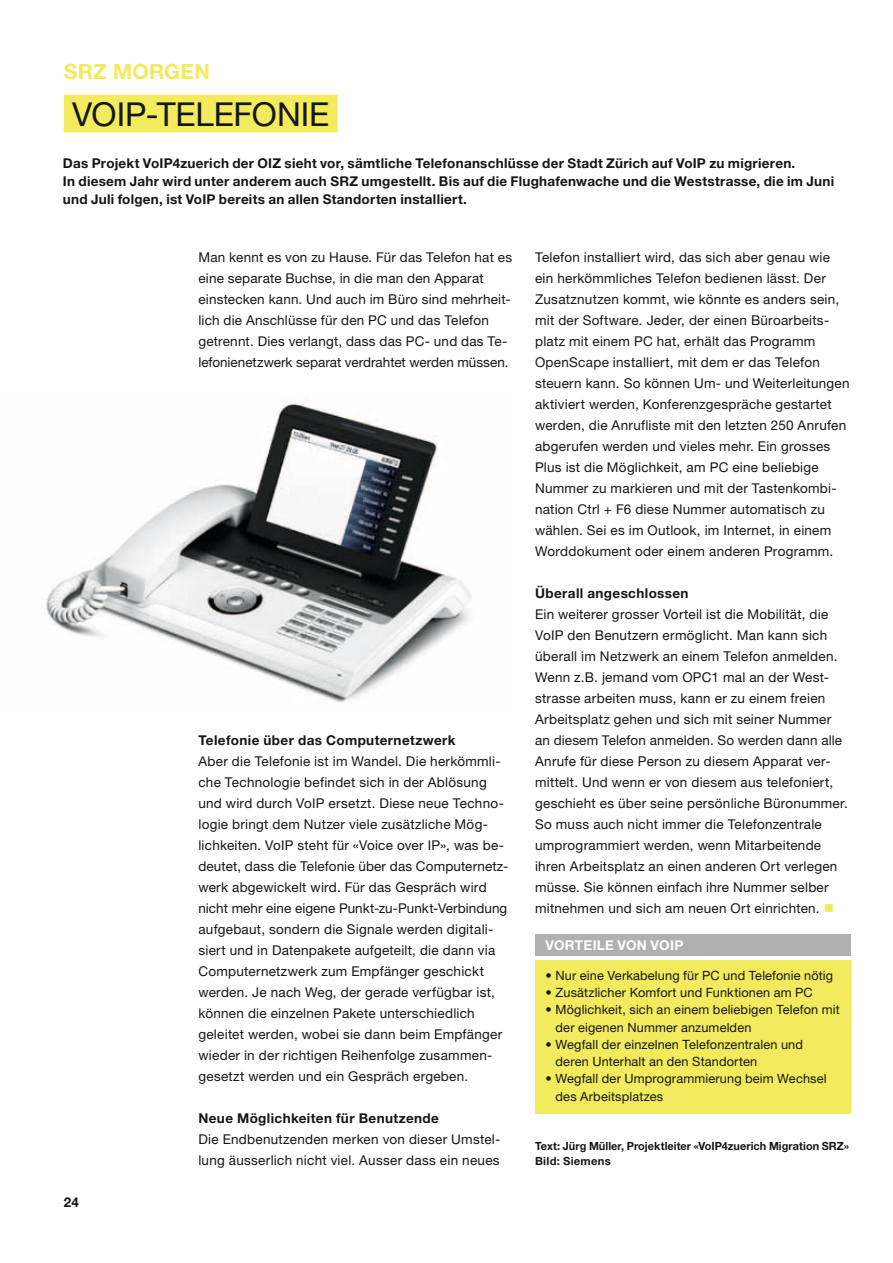
<style>
.page{position:relative;width:893px;height:1263px;background:#fff}
.page>*{position:absolute;margin:0;border:0;box-sizing:border-box;transform-origin:0 0}
.t1{font:33px "Helvetica Neue LT Std";color:#151616}
.t2{font:700 21px "Helvetica Neue LT Std";letter-spacing:.015em;color:#f1eb5d}
.t3{font:13.5px/21px "Helvetica Neue LT Std";letter-spacing:.02em;color:#151616}
.t4{font:700 13.5px/18px "Helvetica Neue LT Std";letter-spacing:.02em;color:#151616}
.t5{font:700 13.5px "Helvetica Neue LT Std";color:#fff}
.t6{font:12.75px/17.2px "Helvetica Neue LT Std";letter-spacing:.01em;color:#151616}
.t7{font:700 11.25px/15px "Helvetica Neue LT Std";letter-spacing:.005em;color:#151616}
.s1{color:#f1eb5d}
</style>
<div class="page">
<div style="left:64px;top:95px;width:274px;height:37px;background:#f1eb5d"></div>
<img style="left:46px;top:401px;width:425px;height:302px">
<div style="left:535px;top:960px;width:315px;height:153px;background:#f1eb5d"></div>
<div style="left:535px;top:935px;width:315px;height:21px;background:#afb0b0"></div>
<h2 class="t2" style="left:64px;top:58px;width:148px">SRZ MORGEN</h2>
<h1 class="t1" style="left:72px;top:94px;width:124px">Vo IP-Telefonie</h1>
<p class="t4" style="left:63px;top:154px;width:773px">Das Projekt VoIP4zuerich der OIZ sieht vor, sämtliche Telefonanschlüsse der Stadt Zürich auf VoIP zu migrieren.<br>In diesem Jahr wird unter anderem auch SRZ umgestellt. Bis auf die Flughafenwache und die Weststrasse, die im Juni und Juli folgen, ist VoIP bereits an allen Standorten installiert.</p>
<p class="t4" style="left:64px;top:1193px;width:17px">24</p>
<p class="t3" style="left:198px;top:246px;width:315px">Man kennt es von zu Hause. Für das Telefon hat es eine separate Buchse, in die man den Apparat einstecken kann. Und auch im Büro sind mehrheit&shy;lich die Anschlüsse für den PC und das Telefon getrennt. Dies verlangt, dass das PC- und das Te&shy;lefonienetzwerk separat verdrahtet werden müssen.</p>
<p class="t4" style="left:198px;top:731px;width:259px">Telefonie über das Computernetzwerk</p>
<p class="t3" style="left:198px;top:750px;width:311px">Aber die Telefonie ist im Wandel. Die herkömmli&shy;che Technologie befindet sich in der Ablösung und wird durch VoIP ersetzt. Diese neue Techno&shy;logie bringt dem Nutzer viele zusätzliche Mög&shy;lichkeiten. VoIP steht für «Voice over IP», was be&shy;deutet, dass die Telefonie über das Computernetz&shy;werk abgewickelt wird. Für das Gespräch wird nicht mehr eine eigene Punkt-zu-Punkt-Verbindung aufgebaut, sondern die Signale werden digitali&shy;siert und in Datenpakete aufgeteilt, die dann via Computernetzwerk zum Empfänger geschickt werden. Je nach Weg, der gerade verfügbar ist, können die einzelnen Pakete unterschiedlich geleitet werden, wobei sie dann beim Empfänger wieder in der richtigen Reihenfolge zusammen&shy;gesetzt werden und ein Gespräch ergeben.</p>
<p class="t4" style="left:198px;top:1109px;width:242px">Neue Möglichkeiten für Benutzende</p>
<p class="t3" style="left:198px;top:1128px;width:304px">Die Endbenutzenden merken von dieser Umstel&shy;lung äusserlich nicht viel. Ausser dass ein neues</p>
<p class="t3" style="left:535px;top:246px;width:316px">Telefon installiert wird, das sich aber genau wie ein herkömmliches Telefon bedienen lässt. Der Zusatznutzen kommt, wie könnte es anders sein, mit der Software. Jeder, der einen Büroarbeits&shy;platz mit einem PC hat, erhält das Programm OpenScape installiert, mit dem er das Telefon steuern kann. So können Um- und Weiterleitungen aktiviert werden, Konferenzgespräche gestartet werden, die Anrufliste mit den letzten 250 Anrufen abgerufen werden und vieles mehr. Ein grosses Plus ist die Möglichkeit, am PC eine beliebige Nummer zu markieren und mit der Tastenkombi&shy;nation Ctrl + F6 diese Nummer automatisch zu wählen. Sei es im Outlook, im Internet, in einem Worddokument oder einem anderen Programm.</p>
<p class="t4" style="left:535px;top:584px;width:155px">Überall angeschlossen</p>
<p class="t3" style="left:535px;top:604px;width:314px">Ein weiterer grosser Vorteil ist die Mobilität, die VoIP den Benutzern ermöglicht. Man kann sich überall im Netzwerk an einem Telefon anmelden.<br>Wenn z.B. jemand vom OPC1 mal an der West&shy;strasse arbeiten muss, kann er zu einem freien Arbeitsplatz gehen und sich mit seiner Nummer an diesem Telefon anmelden. So werden dann alle Anrufe für diese Person zu diesem Apparat ver&shy;mittelt. Und wenn er von diesem aus telefoniert, geschieht es über seine persönliche Büronummer.<br>So muss auch nicht immer die Telefonzentrale umprogrammiert werden, wenn Mitarbeitende ihren Arbeitsplatz an einen anderen Ort verlegen müsse. Sie können einfach ihre Nummer selber mitnehmen und sich am neuen Ort einrichten. <span class="s1">■</span></p>
<p class="t5" style="left:546px;top:937px;width:10px">Vorteile</p>
<p class="t5" style="left:618px;top:937px;width:67px">von VoIP</p>
<p class="t6" style="left:546px;top:966px;width:289px">• Nur eine Verkabelung für PC und Telefonie nötig</p>
<p class="t6" style="left:546px;top:984px;width:269px">• Zusätzlicher Komfort und Funktionen am PC</p>
<p class="t6" style="left:556px;top:1001px;width:286px;text-indent:-10px">• Möglichkeit, sich an einem beliebigen Telefon mit der eigenen Nummer anzumelden</p>
<p class="t6" style="left:556px;top:1035px;width:249px;text-indent:-10px">• Wegfall der einzelnen Telefonzentralen und deren Unterhalt an den Standorten</p>
<p class="t6" style="left:556px;top:1070px;width:273px;text-indent:-10px">• Wegfall der Umprogrammierung beim Wechsel des Arbeitsplatzes</p>
<p class="t7" style="left:535px;top:1138px;width:315px">Text: Jürg Müller, Projektleiter «VoIP4zuerich Migration SRZ»<br>Bild: Siemens</p>
</div>
